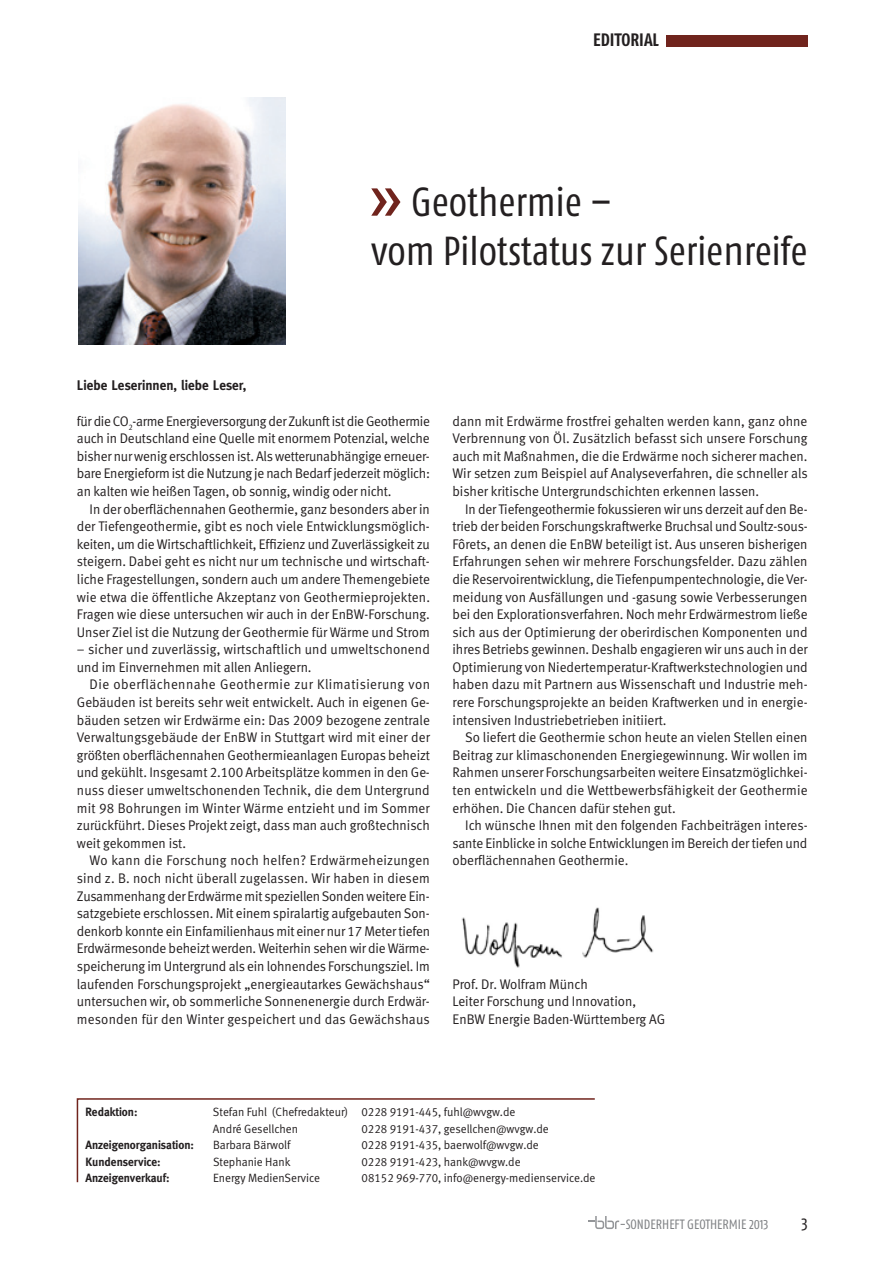
<style>
.page{position:relative;width:893px;height:1263px;background:#fff}
.page>*{position:absolute;margin:0;border:0;box-sizing:border-box;transform-origin:0 0}
.t1{font:67.5px "Frutiger LT Std";color:#70241d}
.t2{font:40.5px/48.6px "Fago Co Regular Lf";color:#231f20}
.t3{font:18px "Fago Co Bold Tf";color:#231f20}
.t4{font:17.25px "Fago Co Regular Lf";color:#231f20}
.t5{font:13.95px/17.5px "Meta Normal LF";color:#231f20;text-align:justify;scale:.96 1}
.t6{font:700 13.95px "Meta";color:#231f20;scale:.96 1}
.t7{font:13.5px "Fago Co Regular Lf";color:#808285}
.t8{font:12px/16.5px "Meta Normal LF";color:#231f20;scale:.96 1}
.t9{font:700 12px "Meta";color:#231f20;scale:.96 1}
</style>
<div class="page">
<svg style="left:589px;top:1216px;width:30px;height:13px"></svg>
<img style="left:78px;top:98px;width:208px;height:246px">
<div style="left:666px;top:35px;width:142px;height:11px;background:#70241d"></div>
<img style="left:461px;top:907px;width:193px;height:61px">
<svg style="left:76px;top:1098px;width:519px;height:85px"></svg>
<p class="t3" style="left:593px;top:29px;width:67px">EDITORIAL</p>
<h2 class="t2" style="left:371px;top:177px;width:438px;text-indent:40px">Geothermie –<br>vom Pilotstatus zur Serienreife</h2>
<h1 class="t1" style="left:366px;top:157px;width:39px">»</h1>
<p class="t6" style="left:77px;top:377px;width:178px">Liebe Leserinnen, liebe Leser,</p>
<p class="t5" style="left:77px;top:412px;width:369px">für die CO<sub>2</sub>-arme Energieversorgung der Zukunft ist die Geothermie auch in Deutschland eine Quelle mit enormem Potenzial, welche bisher nur wenig erschlossen ist. Als wetterunabhängige erneuer&shy;bare Energieform ist die Nutzung je nach Bedarf jederzeit möglich: an kalten wie heißen Tagen, ob sonnig, windig oder nicht.</p>
<p class="t5" style="left:77px;top:500px;width:369px;text-indent:13px">In der oberflächennahen Geothermie, ganz besonders aber in der Tiefengeothermie, gibt es noch viele Entwicklungsmöglich&shy;keiten, um die Wirtschaftlichkeit, Effizienz und Zuverlässigkeit zu steigern. Dabei geht es nicht nur um technische und wirtschaft&shy;liche Fragestellungen, sondern auch um andere Themengebiete wie etwa die öffentliche Akzeptanz von Geothermieprojekten.<br>Fragen wie diese untersuchen wir auch in der EnBW-Forschung.<br>Unser Ziel ist die Nutzung der Geothermie für Wärme und Strom</p>
<p class="t5" style="left:77px;top:640px;width:369px">– sicher und zuverlässig, wirtschaftlich und umweltschonend und im Einvernehmen mit allen Anliegern.</p>
<p class="t5" style="left:77px;top:676px;width:369px;text-indent:13px">Die oberflächennahe Geothermie zur Klimatisierung von Gebäuden ist bereits sehr weit entwickelt. Auch in eigenen Ge&shy;bäuden setzen wir Erdwärme ein: Das 2009 bezogene zentrale Verwaltungsgebäude der EnBW in Stuttgart wird mit einer der größten oberflächennahen Geothermieanlagen Europas beheizt und gekühlt. Insgesamt 2.100 Arbeitsplätze kommen in den Ge&shy;nuss dieser umweltschonenden Technik, die dem Untergrund mit 98 Bohrungen im Winter Wärme entzieht und im Sommer zurückführt. Dieses Projekt zeigt, dass man auch großtechnisch weit gekommen ist.</p>
<p class="t5" style="left:77px;top:852px;width:369px;text-indent:13px">Wo kann die Forschung noch helfen? Erdwärmeheizungen sind z. B. noch nicht überall zugelassen. Wir haben in diesem Zusammenhang der Erdwärme mit speziellen Sonden weitere Ein&shy;satzgebiete erschlossen. Mit einem spiralartig aufgebauten Son&shy;denkorb konnte ein Einfamilienhaus mit einer nur 17 Meter tiefen Erdwärmesonde beheizt werden. Weiterhin sehen wir die Wärme&shy;speicherung im Untergrund als ein lohnendes Forschungsziel. Im laufenden Forschungsprojekt „energieautarkes Gewächshaus“ untersuchen wir, ob sommerliche Sonnenenergie durch Erdwär&shy;mesonden für den Winter gespeichert und das Gewächshaus</p>
<p class="t5" style="left:452px;top:412px;width:371px">dann mit Erdwärme frostfrei gehalten werden kann, ganz ohne Verbrennung von Öl. Zusätzlich befasst sich unsere Forschung auch mit Maßnahmen, die die Erdwärme noch sicherer machen.<br>Wir setzen zum Beispiel auf Analyseverfahren, die schneller als bisher kritische Untergrundschichten erkennen lassen.</p>
<p class="t5" style="left:452px;top:500px;width:372px;text-indent:13px">In der Tiefengeothermie fokussieren wir uns derzeit auf den Be&shy;trieb der beiden Forschungskraftwerke Bruchsal und Soultz-sous-Fôrets, an denen die EnBW beteiligt ist. Aus unseren bisherigen Erfahrungen sehen wir mehrere Forschungsfelder. Dazu zählen die Reservoirentwicklung, die Tiefenpumpentechnologie, die Ver&shy;meidung von Ausfällungen und -gasung sowie Verbesserungen bei den Explorationsverfahren. Noch mehr Erdwärmestrom ließe sich aus der Optimierung der oberirdischen Komponenten und ihres Betriebs gewinnen. Deshalb engagieren wir uns auch in der Optimierung von Niedertemperatur-Kraftwerkstechnologien und haben dazu mit Partnern aus Wissenschaft und Industrie meh&shy;rere Forschungsprojekte an beiden Kraftwerken und in energie&shy;intensiven Industriebetrieben initiiert.</p>
<p class="t5" style="left:452px;top:728px;width:371px;text-indent:13px">So liefert die Geothermie schon heute an vielen Stellen einen Beitrag zur klimaschonenden Energiegewinnung. Wir wollen im Rahmen unserer Forschungsarbeiten weitere Einsatzmöglichkei&shy;ten entwickeln und die Wettbewerbsfähigkeit der Geothermie erhöhen. Die Chancen dafür stehen gut.</p>
<p class="t5" style="left:452px;top:816px;width:371px;text-indent:13px">Ich wünsche Ihnen mit den folgenden Fachbeiträgen interes&shy;sante Einblicke in solche Entwicklungen im Bereich der tiefen und oberflächennahen Geothermie.</p>
<p class="t5" style="left:452px;top:975px;width:223px;text-align:left">Prof. Dr. Wolfram Münch<br>Leiter Forschung und Innovation,<br>EnBW Energie Baden-Württemberg AG</p>
<p class="t9" style="left:85px;top:1105px;width:56px">Redaktion:</p>
<p class="t8" style="left:213px;top:1103px;width:316px">Stefan Fuhl (Chefredakteur) 0228 9191-445, fuhl@wvgw.de<br>André Gesellchen</p>
<p class="t8" style="left:361px;top:1120px;width:197px">0228 9191-437, gesellchen@wvgw.de</p>
<p class="t9" style="left:85px;top:1138px;width:115px">Anzeigenorganisation:</p>
<p class="t8" style="left:213px;top:1136px;width:82px">Barbara Bärwolf</p>
<p class="t8" style="left:361px;top:1136px;width:186px">0228 9191-435, baerwolf@wvgw.de</p>
<p class="t9" style="left:85px;top:1154px;width:80px">Kundenservice:</p>
<p class="t8" style="left:213px;top:1153px;width:82px">Stephanie Hank</p>
<p class="t8" style="left:362px;top:1153px;width:167px">0228 9191-423, hank@wvgw.de</p>
<p class="t9" style="left:86px;top:1171px;width:89px">Anzeigenverkauf:</p>
<p class="t8" style="left:213px;top:1169px;width:113px">Energy MedienService</p>
<p class="t8" style="left:362px;top:1169px;width:245px">08152 969-770, info@energy-medienservice.de</p>
<p class="t7" style="left:620px;top:1217px;width:150px">-Sonderheft Geothermie 2013</p>
<p class="t4" style="left:801px;top:1214px;width:8px">3</p>
</div>
